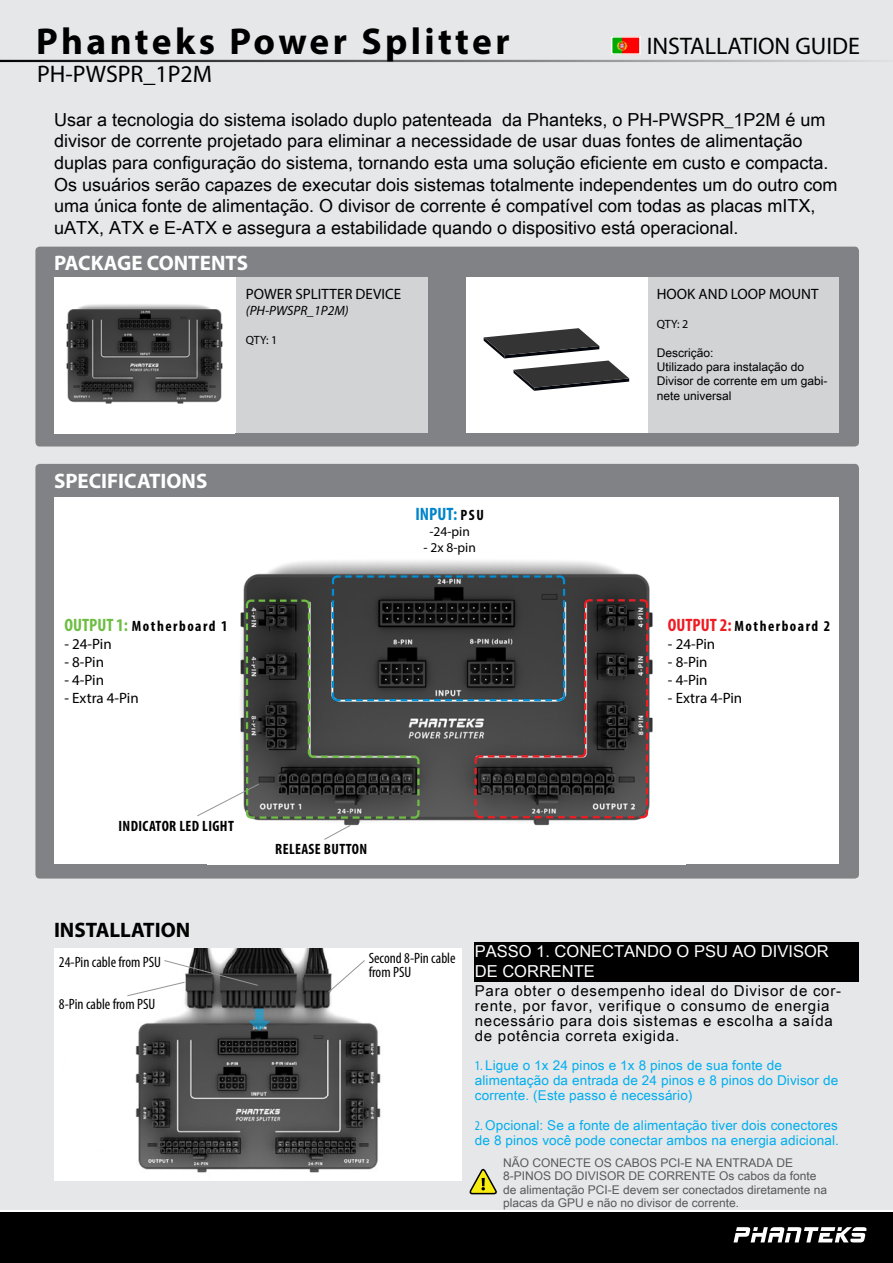
<style>
.page{position:relative;width:893px;height:1263px;background:#fff}
.page>*{position:absolute;margin:0;border:0;box-sizing:border-box;transform-origin:0 0}
.t1{font:700 37.5px "Myriad Pro";letter-spacing:.09em;color:#000}
.t2{font:24px "Myriad Pro";color:#000}
.t3{font:700 21px "Myriad Pro";color:#fff}
.t4{font:700 21px "Myriad Pro";color:#000}
.t5{font:18px/21.6px "Arial Unicode MS";color:#000}
.t6{font:700 condensed 18px "Myriad Pro";color:#0085cb}
.t7{font:16.5px/19.8px "Arial Unicode MS";color:#fff}
.t8{font:15px/15px "Arial Unicode MS";letter-spacing:.05em;color:#000}
.t9{font:15px "Myriad Pro";color:#000}
.t10{font:condensed 15px/13.5px "Myriad Pro";color:#000}
.t11{font:700 condensed 15px "Myriad Pro";letter-spacing:.1em;color:#000}
.t12{font:700 condensed 15px "Myriad Pro";letter-spacing:.025em;color:#000}
.t13{font:13.5px/15px "Arial Unicode MS";letter-spacing:.01em;color:#00aeef}
.t14{font:italic 13.5px "Myriad Pro";color:#000}
.t15{font:13.5px "Myriad Pro";color:#000}
.t16{font:12px/13.5px "Arial Unicode MS";color:#58595b}
.t17{font:12px/14.4px "Arial Unicode MS";color:#000}
.t18{font:12px "Myriad Pro";color:#000}
.s1{font-size:18px;color:#6fbe44}
.s2{font-size:15px;color:#000}
.s3{font-size:18px;color:#ed1d24}
.s4{font-family:"Myriad Pro";font-stretch:condensed}
</style>
<div class="page">
<div style="left:0;top:1212px;width:893px;height:51px;background:#000"></div>
<div style="left:0;top:0;width:893px;height:1210px;background:#e6e7e8"></div>
<svg style="left:733px;top:1227px;width:133px;height:15px"></svg>
<hr style="left:0;top:60px;width:893px;height:2px;background:#000">
<div style="left:35px;top:247px;width:824px;height:199px;background:#808285;border-radius:4px"></div>
<div style="left:237px;top:277px;width:191px;height:156px;background:#d1d3d4"></div>
<div style="left:648px;top:277px;width:191px;height:156px;background:#d1d3d4"></div>
<div style="left:35px;top:464px;width:824px;height:414px;background:#808285;border-radius:4px"></div>
<div style="left:54px;top:497px;width:785px;height:367px;background:#fff"></div>
<img style="left:257px;top:560px;width:396px;height:249px">
<img style="left:55px;top:277px;width:179px;height:156px">
<div style="left:466px;top:277px;width:182px;height:156px;background:#fff"></div>
<svg style="left:484px;top:328px;width:145px;height:63px"></svg>
<div style="left:475px;top:942px;width:384px;height:40px;background:#000"></div>
<svg style="left:197px;top:574px;width:452px;height:266px"></svg>
<div style="left:54px;top:948px;width:408px;height:232px;background:#fff"></div>
<img style="left:135px;top:948px;width:246px;height:225px">
<svg style="left:127px;top:959px;width:132px;height:38px"></svg>
<svg style="left:327px;top:959px;width:39px;height:34px"></svg>
<svg style="left:249px;top:1008px;width:21px;height:23px"></svg>
<svg style="left:469px;top:1168px;width:28px;height:27px"></svg>
<img style="left:614px;top:39px;width:24px;height:13px">
<div style="left:611px;top:36px;width:30px;height:19px;border:2px solid #fff"></div>
<h1 class="t1" style="left:36px;top:17px;width:475px">Phanteks Power Splitter</h1>
<h2 class="t2" style="left:647px;top:31px;width:215px">INSTALLATION GUIDE</h2>
<h2 class="t2" style="left:37px;top:59px;width:177px">PH-PWSPR_1P2M</h2>
<p class="t5" style="left:54px;top:108px;width:785px">Usar a tecnologia do sistema isolado duplo patenteada da Phanteks, o PH-PWSPR_1P2M é um divisor de corrente projetado para eliminar a necessidade de usar duas fontes de alimentação duplas para configuração do sistema, tornando esta uma solução eficiente em custo e compacta.<br>Os usuários serão capazes de executar dois sistemas totalmente independentes um do outro com uma única fonte de alimentação. O divisor de corrente é compatível com todas as placas mITX, uATX, ATX e E-ATX e assegura a estabilidade quando o dispositivo está operacional.</p>
<p class="t3" style="left:54px;top:249px;width:196px">PACKAGE CONTENTS</p>
<p class="t9" style="left:246px;top:285px;width:157px">POWER SPLITTER DEVICE</p>
<p class="t14" style="left:246px;top:302px;width:104px">(PH-PWSPR_1P2M)</p>
<p class="t18" style="left:246px;top:332px;width:33px">QTY: 1</p>
<p class="t3" style="left:54px;top:467px;width:155px">SPECIFICATIONS</p>
<p class="t11" style="left:64px;top:617px;width:165px"><span class="s1">OUTPUT 1:</span> Motherboard 1</p>
<p class="t9" style="left:64px;top:635px;width:49px">- 24-Pin</p>
<p class="t9" style="left:64px;top:653px;width:41px">- 8-Pin</p>
<p class="t9" style="left:64px;top:671px;width:41px">- 4-Pin</p>
<p class="t9" style="left:64px;top:689px;width:76px">- Extra 4-Pin</p>
<p class="t12" style="left:119px;top:817px;width:117px">INDICATOR LED LIGHT</p>
<p class="t4" style="left:54px;top:916px;width:138px">INSTALLATION</p>
<p class="t12" style="left:275px;top:839px;width:94px">RELEASE BUTTON</p>
<p class="t6" style="left:415px;top:503px;width:70px">INPUT: <span class="s2">PSU</span></p>
<p class="t15" style="left:429px;top:523px;width:42px">-24-pin</p>
<p class="t15" style="left:423px;top:539px;width:54px">- 2x 8-pin</p>
<p class="t9" style="left:657px;top:285px;width:163px">HOOK AND LOOP MOUNT</p>
<p class="t18" style="left:657px;top:316px;width:33px">QTY: 2</p>
<p class="t17" style="left:657px;top:345px;width:172px">Descrição:<br>Utilizado para instalação do<br>Divisor de corrente em um gabi&shy;nete universal</p>
<p class="t11" style="left:668px;top:617px;width:164px"><span class="s3">OUTPUT 2:</span>Motherboard 2</p>
<p class="t9" style="left:668px;top:635px;width:49px">- 24-Pin</p>
<p class="t9" style="left:668px;top:653px;width:41px">- 8-Pin</p>
<p class="t9" style="left:668px;top:671px;width:41px">- 4-Pin</p>
<p class="t9" style="left:668px;top:689px;width:76px">- Extra 4-Pin</p>
<p class="t10" style="left:59px;top:955px;width:104px">24-Pin cable from PSU</p>
<p class="t10" style="left:59px;top:997px;width:98px">8-Pin cable from PSU</p>
<p class="t10" style="left:369px;top:951px;width:88px">Second 8-Pin cable from PSU</p>
<p class="t7" style="left:475px;top:941px;width:355px">PASSO 1. CONECTANDO O PSU AO DIVISOR<br>DE CORRENTE</p>
<p class="t8" style="left:475px;top:983px;width:368px">Para obter o desempenho ideal do Divisor de cor&shy;rente, por favor, verifique o consumo de energia necessário para dois sistemas e escolha a saída de potência correta exigida.</p>
<p class="t13" style="left:475px;top:1057px;width:365px"><span class="s4">1.</span> Ligue o 1x 24 pinos e 1x 8 pinos de sua fonte de alimentação da entrada de 24 pinos e 8 pinos do Divisor de corrente. (Este passo é necessário)</p>
<p class="t13" style="left:475px;top:1117px;width:366px"><span class="s4">2.</span> Opcional: Se a fonte de alimentação tiver dois conectores de 8 pinos você pode conectar ambos na energia adicional.</p>
<p class="t16" style="left:503px;top:1155px;width:326px">NÃO CONECTE OS CABOS PCI-E NA ENTRADA DE 8-PINOS DO DIVISOR DE CORRENTE Os cabos da fonte de alimentação PCI-E devem ser conectados diretamente na placas da GPU e não no divisor de corrente.</p>
</div>
